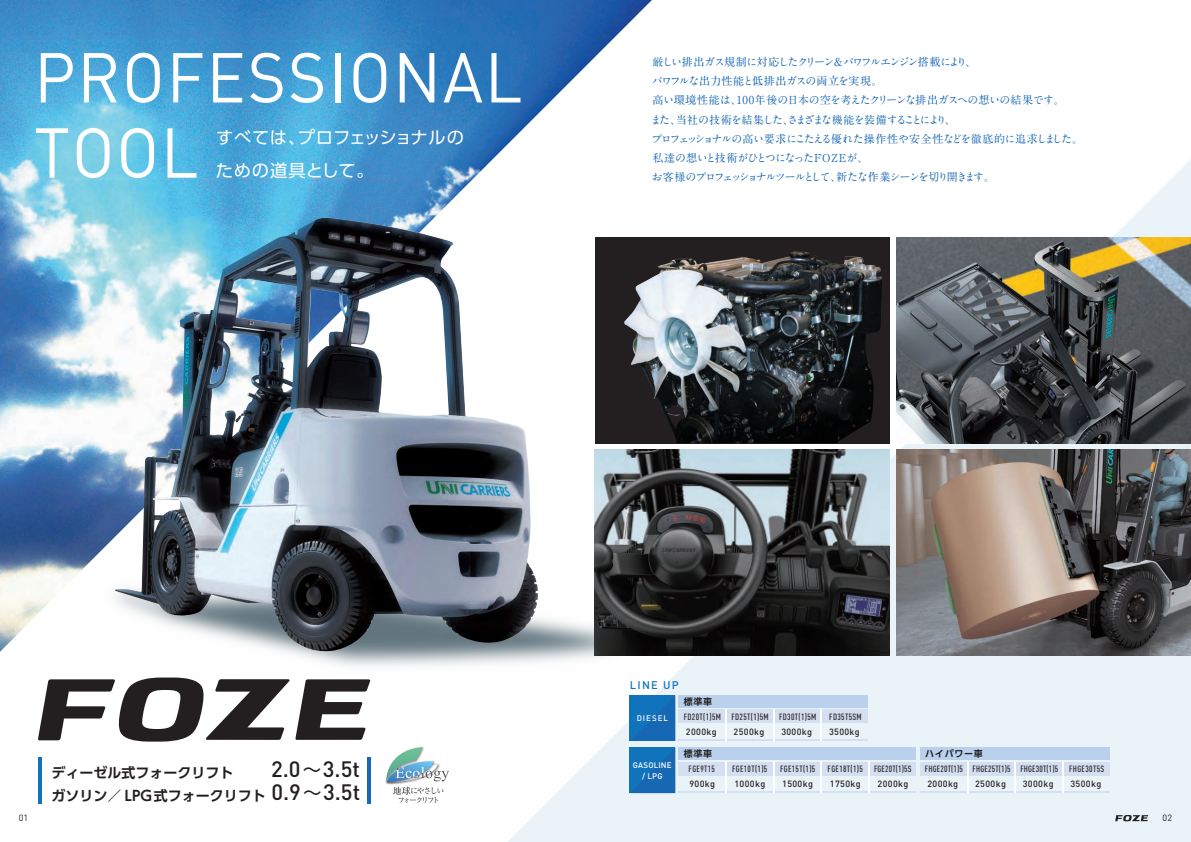
<style>
.page{position:relative;width:1191px;height:842px;background:#fff}
.page>*{position:absolute;margin:0;border:0;box-sizing:border-box;transform-origin:0 0}
.t1{font:69.3px/75.2px "DIN";letter-spacing:.025em;color:#fff;scale:.95 1}
.t2{font:500 22px "DIN";color:#231f20}
.t3{font:17.3px/32.1px "UD Shin Go Pro";letter-spacing:.03em;color:#fff}
.t4{font:700 14px "UD Shin Go Pro De";color:#231f20}
.t5{font:700 11px/19.2px "A1 Mincho Std";letter-spacing:-.08em;color:#1768b4}
.t6{font:500 11px "DIN";letter-spacing:.12em;color:#1074bc}
.t7{font:500 condensed 9px "DIN Pro";letter-spacing:.04em;color:#231f20}
.t8{font:500 9px "DIN";letter-spacing:.04em;color:#231f20}
.t9{font:500 condensed 9px "DIN Pro";letter-spacing:.02em;color:#231f20}
.t10{font:700 9px "UD Shin Go Pro De";letter-spacing:.08em;color:#231f20}
.t11{font:9px "DIN";color:#231f20}
.t12{font:500 8px/10.7px "DIN";letter-spacing:.02em;color:#fff;text-align:center}
.s1{font-family:"UD Shin Go Pro";font-weight:400}
.s2{font-family:"DIN";font-weight:500;font-size:22px}
.s3{font-family:"UD Shin Go Pro";font-weight:400;font-size:22px}
</style>
<div class="page">
<img style="left:0;top:0;width:652px;height:652px">
<svg style="left:508px;top:159px;width:683px;height:683px;fill:#e9f3f8"></svg>
<img style="left:78px;top:559px;width:583px;height:133px">
<img style="left:115px;top:218px;width:423px;height:435px">
<div style="left:595px;top:237px;width:295px;height:206px;background:#231f20"></div>
<img style="left:624px;top:251px;width:258px;height:192px">
<img style="left:595px;top:449px;width:295px;height:206px">
<img style="left:896px;top:237px;width:295px;height:206px">
<img style="left:896px;top:449px;width:295px;height:206px">
<svg style="left:386px;top:747px;width:63px;height:56px"></svg>
<div style="left:678px;top:695px;width:190px;height:13px;background:#b9d1ec"></div>
<div style="left:678px;top:709px;width:190px;height:14px;background:#d4dff1"></div>
<hr style="left:678px;top:739px;width:190px;height:2px;background:#d4dff1">
<svg style="left:38px;top:677px;width:332px;height:65px"></svg>
<hr style="left:367px;top:757px;width:3px;height:47px;background:#1768b4">
<hr style="left:38px;top:757px;width:4px;height:47px;background:#1074bc">
<svg style="left:629px;top:695px;width:46px;height:46px;background:#136eb8"></svg>
<hr style="left:725px;top:709px;width:2px;height:32px;background:#fff">
<hr style="left:773px;top:709px;width:1px;height:32px;background:#fff">
<hr style="left:820px;top:709px;width:2px;height:32px;background:#fff">
<div style="left:678px;top:747px;width:238px;height:13px;background:#b9d1ec"></div>
<div style="left:678px;top:761px;width:238px;height:14px;background:#d4dff1"></div>
<hr style="left:678px;top:791px;width:238px;height:2px;background:#d4dff1">
<svg style="left:629px;top:747px;width:46px;height:46px;background:#136eb8"></svg>
<hr style="left:725px;top:761px;width:2px;height:32px;background:#fff">
<hr style="left:773px;top:761px;width:1px;height:32px;background:#fff">
<hr style="left:820px;top:761px;width:2px;height:32px;background:#fff">
<hr style="left:868px;top:761px;width:2px;height:32px;background:#fff">
<div style="left:920px;top:747px;width:189px;height:13px;background:#b9d1ec"></div>
<div style="left:920px;top:761px;width:189px;height:14px;background:#d4dff1"></div>
<hr style="left:920px;top:791px;width:189px;height:2px;background:#d4dff1">
<hr style="left:966px;top:761px;width:2px;height:32px;background:#fff">
<hr style="left:1014px;top:761px;width:2px;height:32px;background:#fff">
<hr style="left:1062px;top:761px;width:1px;height:32px;background:#fff">
<svg style="left:1115px;top:815px;width:33px;height:6px"></svg>
<h1 class="t1" style="left:34px;top:39px;width:515px">PROFESSIONAL<br>TOOL</h1>
<h3 class="t3" style="left:216px;top:121px;width:250px">すべては、プロフェッショナルのための道具として。</h3>
<p class="t5" style="left:650px;top:51px;width:434px">厳しい排出ガス規制に対応したクリーン&amp;パワフルエンジン搭載により、<br>パワフルな出力性能と低排出ガスの両立を実現。<br>高い環境性能は、100年後の日本の空を考えたクリーンな排出ガスへの想いの結果です。<br>また、当社の技術を結集した、さまざまな機能を装備することにより、<br>プロフェッショナルの高い要求にこたえる優れた操作性や安全性などを徹底的に追求しました。私達の想いと技術がひとつになったFOZEが、<br>お客様のプロフェッショナルツールとして、新たな作業シーンを切り開きます。</p>
<h2 class="t2" style="left:271px;top:755px;width:90px">2.0<span class="s1">～</span>3.5t</h2>
<p class="t4" style="left:51px;top:784px;width:310px">ガソリン／ LPG式フォークリフト <span class="s2">0.9</span><span class="s3">～</span><span class="s2">3.5t</span></p>
<p class="t4" style="left:51px;top:761px;width:183px">ディーゼル式フォークリフト</p>
<p class="t6" style="left:630px;top:678px;width:51px">LINE UP</p>
<p class="t10" style="left:684px;top:694px;width:30px">標準車</p>
<p class="t12" style="left:636px;top:712px;width:33px">DIESEL</p>
<p class="t7" style="left:684px;top:711px;width:39px">FD20T(1)5M</p>
<p class="t7" style="left:731px;top:711px;width:39px">FD25T(1)5M</p>
<p class="t7" style="left:779px;top:711px;width:39px">FD30T(1)5M</p>
<p class="t7" style="left:829px;top:711px;width:34px">FD35T5SM</p>
<p class="t8" style="left:686px;top:726px;width:32px">2000kg</p>
<p class="t8" style="left:733px;top:726px;width:32px">2500kg</p>
<p class="t8" style="left:781px;top:726px;width:32px">3000kg</p>
<p class="t8" style="left:829px;top:726px;width:32px">3500kg</p>
<p class="t12" style="left:633px;top:760px;width:40px">GASOLINE / LPG</p>
<p class="t10" style="left:684px;top:747px;width:30px">標準車</p>
<p class="t7" style="left:688px;top:763px;width:28px">FGE9T15</p>
<p class="t8" style="left:689px;top:778px;width:27px">900kg</p>
<p class="t7" style="left:732px;top:763px;width:37px">FGE10T(1)5</p>
<p class="t8" style="left:734px;top:778px;width:32px">1000kg</p>
<p class="t7" style="left:780px;top:763px;width:37px">FGE15T(1)5</p>
<p class="t8" style="left:782px;top:778px;width:32px">1500kg</p>
<p class="t7" style="left:827px;top:763px;width:37px">FGE18T(1)5</p>
<p class="t8" style="left:830px;top:778px;width:32px">1750kg</p>
<p class="t9" style="left:874px;top:763px;width:39px">FGE20T(1)5S</p>
<p class="t8" style="left:877px;top:778px;width:32px">2000kg</p>
<p class="t10" style="left:925px;top:747px;width:59px">ハイパワー車</p>
<p class="t8" style="left:927px;top:778px;width:32px">2000kg</p>
<p class="t9" style="left:972px;top:763px;width:40px">FHGE25T(1)5</p>
<p class="t9" style="left:925px;top:763px;width:40px">FHGE20T(1)5</p>
<p class="t8" style="left:975px;top:778px;width:32px">2500kg</p>
<p class="t9" style="left:1020px;top:763px;width:40px">FHGE30T(1)5</p>
<p class="t8" style="left:1022px;top:778px;width:32px">3000kg</p>
<p class="t7" style="left:1069px;top:763px;width:37px">FHGE30T5S</p>
<p class="t8" style="left:1070px;top:778px;width:32px">3500kg</p>
<p class="t11" style="left:19px;top:812px;width:11px">01</p>
<p class="t11" style="left:1162px;top:812px;width:11px">02</p>
</div>
